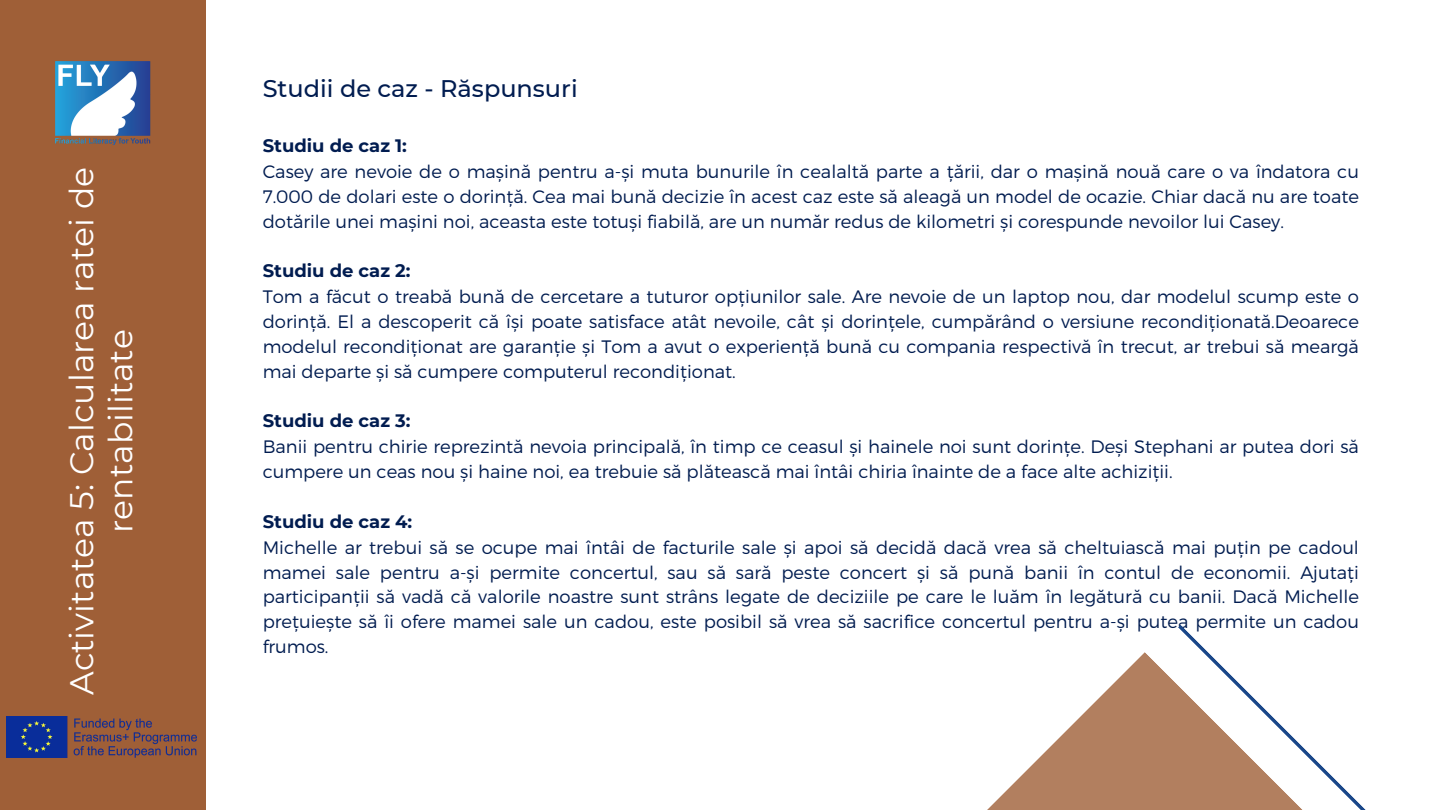
<style>
.page{position:relative;width:1440px;height:810px;background:#fff}
.page>*{position:absolute;margin:0;border:0;box-sizing:border-box;transform-origin:0 0}
.t1{font:33px/39px "Montserrat";color:#fff;text-align:center}
.t2{font:500 24px "Montserrat";color:#011c50}
.t3{font:300 18px/24.8px "Montserrat";color:#011c50;text-align:justify}
.t4{font:700 18px "Montserrat";color:#011c50}
</style>
<div class="page">
<div style="left:0;top:0;width:205px;height:810px;background:#9f5f37"></div>
<img style="left:55px;top:61px;width:96px;height:84px">
<svg style="left:987px;top:652px;width:191px;height:158px;fill:#b27f5f"></svg>
<img style="left:7px;top:716px;width:189px;height:42px">
<svg style="left:1178px;top:625px;width:188px;height:185px"></svg>
<p class="t1" style="left:62px;top:695px;width:530px;rotate:-90deg">Activitatea 5: Calcularea ratei de rentabilitate</p>
<p class="t2" style="left:263px;top:74px;width:317px">Studii de caz - Răspunsuri</p>
<p class="t4" style="left:263px;top:135px;width:146px">Studiu de caz 1:</p>
<p class="t3" style="left:263px;top:159px;width:1098px">Casey are nevoie de o mașină pentru a-și muta bunurile în cealaltă parte a țării, dar o mașină nouă care o va îndatora cu 7.000 de dolari este o dorință. Cea mai bună decizie în acest caz este să aleagă un model de ocazie. Chiar dacă nu are toate dotările unei mașini noi, aceasta este totuși fiabilă, are un număr redus de kilometri și corespunde nevoilor lui Casey.</p>
<p class="t4" style="left:263px;top:260px;width:149px">Studiu de caz 2:</p>
<p class="t3" style="left:263px;top:284px;width:1098px">Tom a făcut o treabă bună de cercetare a tuturor opțiunilor sale. Are nevoie de un laptop nou, dar modelul scump este o dorință. El a descoperit că își poate satisface atât nevoile, cât și dorințele, cumpărând o versiune recondiționată.Deoarece modelul recondiționat are garanție și Tom a avut o experiență bună cu compania respectivă în trecut, ar trebui să meargă mai departe și să cumpere computerul recondiționat.</p>
<p class="t4" style="left:263px;top:410px;width:149px">Studiu de caz 3:</p>
<p class="t3" style="left:263px;top:434px;width:1098px">Banii pentru chirie reprezintă nevoia principală, în timp ce ceasul și hainele noi sunt dorințe. Deși Stephani ar putea dori să cumpere un ceas nou și haine noi, ea trebuie să plătească mai întâi chiria înainte de a face alte achiziții.</p>
<p class="t4" style="left:263px;top:510px;width:151px">Studiu de caz 4:</p>
<p class="t3" style="left:263px;top:534px;width:1098px">Michelle ar trebui să se ocupe mai întâi de facturile sale și apoi să decidă dacă vrea să cheltuiască mai puțin pe cadoul mamei sale pentru a-și permite concertul, sau să sară peste concert și să pună banii în contul de economii. Ajutați participanții să vadă că valorile noastre sunt strâns legate de deciziile pe care le luăm în legătură cu banii. Dacă Michelle prețuiește să îi ofere mamei sale un cadou, este posibil să vrea să sacrifice concertul pentru a-și putea permite un cadou frumos.</p>
</div>
